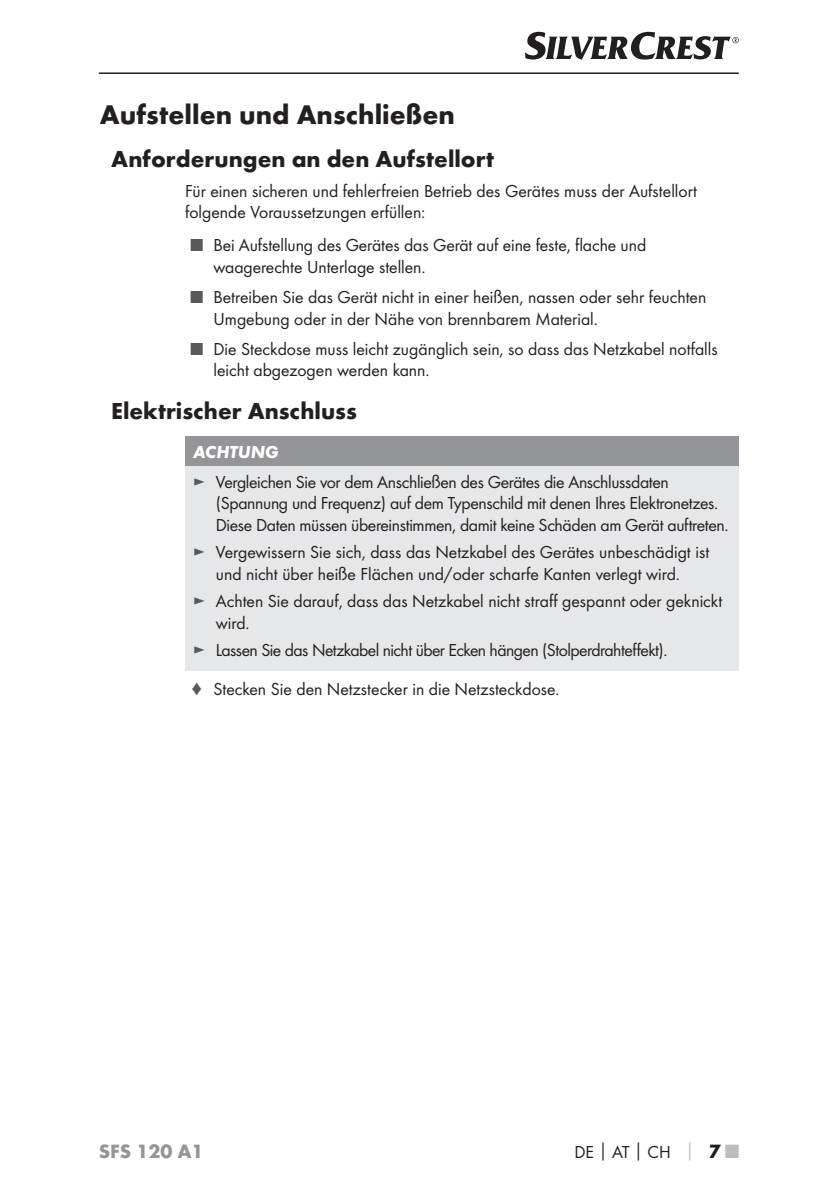
<style>
.page{position:relative;width:839px;height:1190px;background:#fff}
.page>*{position:absolute;margin:0;border:0;box-sizing:border-box;transform-origin:0 0}
.t1{font:700 28px "Futura";color:#231f20}
.t2{font:700 24px "Futura";color:#231f20}
.t3{font:700 20px "Futura";color:#939598}
.t4{font:18px/21.6px "Futura Boo";color:#231f20}
.t5{font:18px/21.6px "Futura Boo";letter-spacing:-.02em;color:#231f20}
.t6{font:18px/39.2px "Futura Boo";letter-spacing:-.03em;color:#231f20}
.t7{font:italic 700 18px "Futura";color:#fff}
.s1{color:#58595b}
.s2{font-family:"Futura";font-weight:700}
.s3{font-family:"Futura";font-weight:700;color:#bbbdc0}
.s4{font-family:"Futura";font-weight:700;font-size:20px}
.s5{font-family:"Futura";font-weight:700;font-size:20px;color:#bbbdc0}
</style>
<div class="page">
<hr style="left:99px;top:72px;width:639px;height:2px;background:#231f20">
<svg style="left:525px;top:32px;width:213px;height:28px"></svg>
<div style="left:185px;top:436px;width:553px;height:30px;background:#939598"></div>
<div style="left:185px;top:466px;width:553px;height:204px;background:#e6e7e8"></div>
<h1 class="t1" style="left:100px;top:103px;width:356px">Aufstellen und Anschließen</h1>
<h2 class="t2" style="left:111px;top:149px;width:384px">Anforderungen an den Aufstellort</h2>
<p class="t4" style="left:185px;top:181px;width:513px">Für einen sicheren und fehlerfreien Betrieb des Gerätes muss der Aufstellort folgende Voraussetzungen erfüllen:</p>
<p class="t4" style="left:213px;top:235px;width:434px;text-indent:-23px"><span class="s1">■</span> Bei Aufstellung des Gerätes das Gerät auf eine feste, flache und waagerechte Unterlage stellen.</p>
<p class="t4" style="left:213px;top:287px;width:494px;text-indent:-23px"><span class="s1">■</span> Betreiben Sie das Gerät nicht in einer heißen, nassen oder sehr feuchten<br>Umgebung oder in der Nähe von brennbarem Material.</p>
<p class="t4" style="left:213px;top:339px;width:505px;text-indent:-23px"><span class="s1">■</span> Die Steckdose muss leicht zugänglich sein, so dass das Netzkabel notfalls leicht abgezogen werden kann.</p>
<h2 class="t2" style="left:111px;top:402px;width:247px">Elektrischer Anschluss</h2>
<p class="t7" style="left:193px;top:446px;width:87px">ACHTUNG</p>
<p class="t5" style="left:216px;top:472px;width:514px;text-indent:-23px"><span class="s1">►</span> Vergleichen Sie vor dem Anschließen des Gerätes die Anschlussdaten (Spannung und Frequenz) auf dem Typenschild mit denen Ihres Elektronetzes.<br>Diese Daten müssen übereinstimmen, damit keine Schäden am Gerät auftreten.</p>
<p class="t4" style="left:193px;top:542px;width:517px;text-align:center"><span class="s1">►</span> Vergewissern Sie sich, dass das Netzkabel des Gerätes unbeschädigt ist und nicht über heiße Flächen und/oder scharfe Kanten verlegt wird.</p>
<p class="t4" style="left:216px;top:591px;width:507px;text-indent:-23px"><span class="s1">►</span> Achten Sie darauf, dass das Netzkabel nicht straff gespannt oder geknickt wird.</p>
<p class="t6" style="left:191px;top:631px;width:478px"><span class="s1">►</span> Lassen Sie das Netzkabel nicht über Ecken hängen (Stolperdrahteffekt). <span class="s1">♦</span> Stecken Sie den Netzstecker in die Netzsteckdose.</p>
<p class="t3" style="left:99px;top:1143px;width:106px">SFS 120 A1</p>
<p class="t4" style="left:574px;top:1141px;width:166px">DE<span class="s2">│</span>AT<span class="s2">│</span>CH <span class="s3">│</span> <span class="s4">7</span> <span class="s5">■</span></p>
</div>
